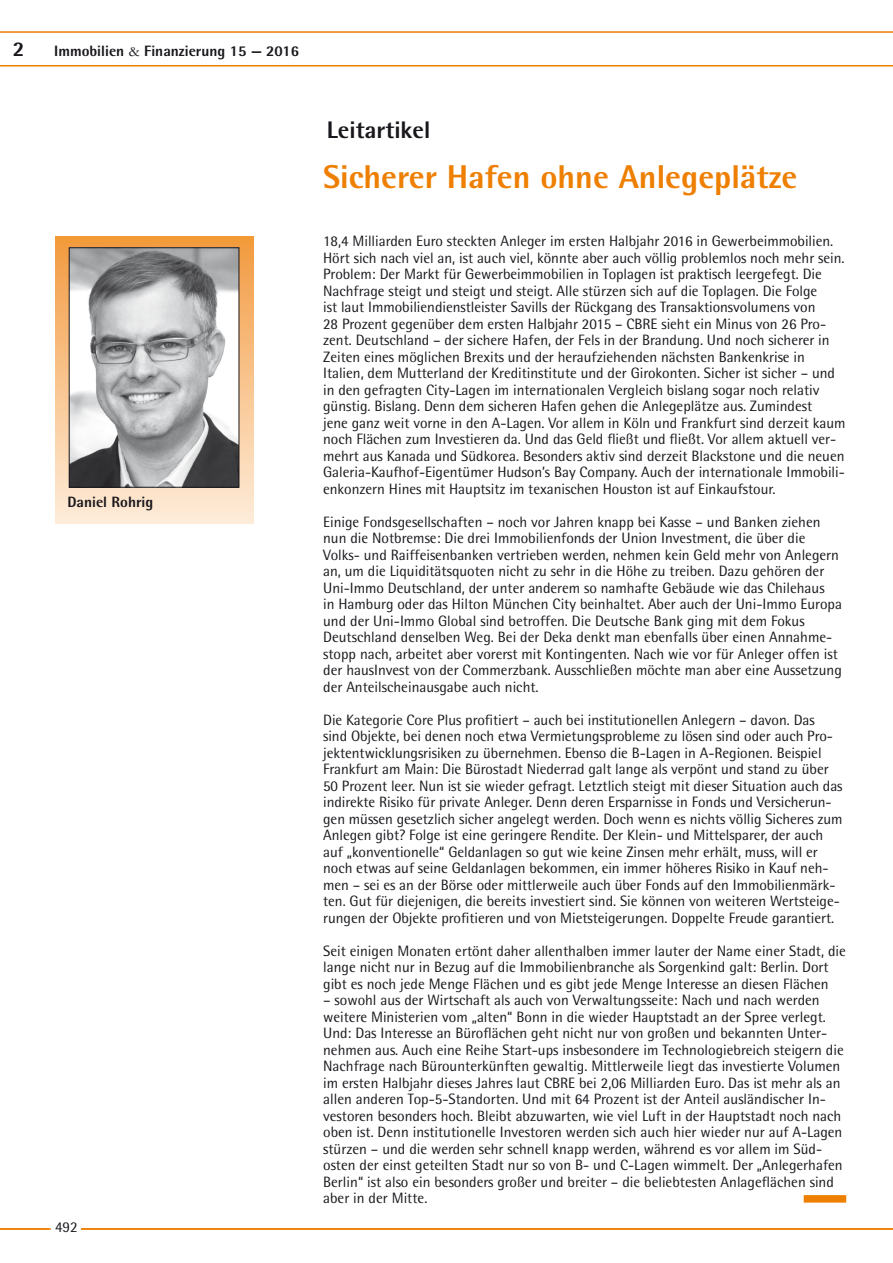
<style>
.page{position:relative;width:893px;height:1263px;background:#fff}
.page>*{position:absolute;margin:0;border:0;box-sizing:border-box;transform-origin:0 0}
.t1{font:800 33px "Rotis Semi Sans";color:#ee7f00}
.t2{font:800 24px "Rotis Semi Sans";color:#1a171c}
.t3{font:800 21px "Rotis Semi Sans";color:#1a171c}
.t4{font:15px/16.5px "Rotis Semi Sans";color:#1a171c}
.t5{font:800 15px "Rotis Semi Sans";color:#1a171c}
.s1{font-family:"Garamond";font-weight:400}
</style>
<div class="page">
<svg style="left:0;top:31px;width:893px;height:36px"></svg>
<hr style="left:0;top:1228px;width:893px;height:2px;background:#ee7f00">
<svg style="left:55px;top:236px;width:198px;height:287px;background:#f6c99a"></svg>
<img style="left:71px;top:249px;width:166px;height:237px">
<div style="left:69px;top:247px;width:170px;height:241px;border:1px solid #1a171c"></div>
<div style="left:804px;top:1195px;width:42px;height:7px;background:#ee7f00"></div>
<div style="left:51px;top:1213px;width:30px;height:32px;background:#fff"></div>
<h3 class="t3" style="left:13px;top:35px;width:13px">2</h3>
<p class="t5" style="left:54px;top:41px;width:246px">Immobilien <span class="s1">&amp;</span> Finanzierung 15 — 2016</p>
<p class="t5" style="left:67px;top:492px;width:87px">Daniel Rohrig</p>
<p class="t4" style="left:55px;top:1219px;width:24px">492</p>
<h2 class="t2" style="left:327px;top:115px;width:105px">Leitartikel</h2>
<h1 class="t1" style="left:323px;top:156px;width:476px">Sicherer Hafen ohne Anlegeplätze</h1>
<p class="t4" style="left:323px;top:233px;width:524px">18,4 Milliarden Euro steckten Anleger im ersten Halbjahr 2016 in Gewerbeimmobilien.<br>Hört sich nach viel an, ist auch viel, könnte aber auch völlig problemlos noch mehr sein.<br>Problem: Der Markt für Gewerbeimmobilien in Toplagen ist praktisch leergefegt. Die Nachfrage steigt und steigt und steigt. Alle stürzen sich auf die Toplagen. Die Folge<br>ist laut Immobiliendienstleister Savills der Rückgang des Transaktionsvolumens von<br>28 Prozent gegenüber dem ersten Halbjahr 2015 – CBRE sieht ein Minus von 26 Pro&shy;zent. Deutschland – der sichere Hafen, der Fels in der Brandung. Und noch sicherer in Zeiten eines möglichen Brexits und der heraufziehenden nächsten Bankenkrise in Italien, dem Mutterland der Kreditinstitute und der Girokonten. Sicher ist sicher – und in den gefragten City-Lagen im internationalen Vergleich bislang sogar noch relativ günstig. Bislang. Denn dem sicheren Hafen gehen die Anlegeplätze aus. Zumindest<br>jene ganz weit vorne in den A-Lagen. Vor allem in Köln und Frankfurt sind derzeit kaum noch Flächen zum Investieren da. Und das Geld fließt und fließt. Vor allem aktuell ver&shy;mehrt aus Kanada und Südkorea. Besonders aktiv sind derzeit Blackstone und die neuen Galeria-Kaufhof-Eigentümer Hudson’s Bay Company. Auch der internationale Immobili&shy;enkonzern Hines mit Hauptsitz im texanischen Houston ist auf Einkaufstour.</p>
<p class="t4" style="left:323px;top:513px;width:520px">Einige Fondsgesellschaften – noch vor Jahren knapp bei Kasse – und Banken ziehen nun die Notbremse: Die drei Immobilienfonds der Union Investment, die über die Volks- und Raiffeisenbanken vertrieben werden, nehmen kein Geld mehr von Anlegern an, um die Liquiditätsquoten nicht zu sehr in die Höhe zu treiben. Dazu gehören der Uni-Immo Deutschland, der unter anderem so namhafte Gebäude wie das Chilehaus<br>in Hamburg oder das Hilton München City beinhaltet. Aber auch der Uni-Immo Europa und der Uni-Immo Global sind betroffen. Die Deutsche Bank ging mit dem Fokus Deutschland denselben Weg. Bei der Deka denkt man ebenfalls über einen Annahme&shy;stopp nach, arbeitet aber vorerst mit Kontingenten. Nach wie vor für Anleger offen ist der hausInvest von der Commerzbank. Ausschließen möchte man aber eine Aussetzung der Anteilscheinausgabe auch nicht.</p>
<p class="t4" style="left:323px;top:711px;width:521px">Die Kategorie Core Plus profitiert – auch bei institutionellen Anlegern – davon. Das<br>sind Objekte, bei denen noch etwa Vermietungsprobleme zu lösen sind oder auch Pro&shy;jektentwicklungsrisiken zu übernehmen. Ebenso die B-Lagen in A-Regionen. Beispiel Frankfurt am Main: Die Bürostadt Niederrad galt lange als verpönt und stand zu über 50 Prozent leer. Nun ist sie wieder gefragt. Letztlich steigt mit dieser Situation auch das indirekte Risiko für private Anleger. Denn deren Ersparnisse in Fonds und Versicherun&shy;gen müssen gesetzlich sicher angelegt werden. Doch wenn es nichts völlig Sicheres zum Anlegen gibt? Folge ist eine geringere Rendite. Der Klein- und Mittelsparer, der auch auf „konventionelle“ Geldanlagen so gut wie keine Zinsen mehr erhält, muss, will er noch etwas auf seine Geldanlagen bekommen, ein immer höheres Risiko in Kauf neh&shy;men – sei es an der Börse oder mittlerweile auch über Fonds auf den Immobilienmärk&shy;ten. Gut für diejenigen, die bereits investiert sind. Sie können von weiteren Wertsteige&shy;rungen der Objekte profitieren und von Mietsteigerungen. Doppelte Freude garantiert.</p>
<p class="t4" style="left:323px;top:942px;width:524px">Seit einigen Monaten ertönt daher allenthalben immer lauter der Name einer Stadt, die lange nicht nur in Bezug auf die Immobilienbranche als Sorgenkind galt: Berlin. Dort gibt es noch jede Menge Flächen und es gibt jede Menge Interesse an diesen Flächen</p>
<p class="t4" style="left:323px;top:992px;width:522px">– sowohl aus der Wirtschaft als auch von Verwaltungsseite: Nach und nach werden weitere Ministerien vom „alten“ Bonn in die wieder Hauptstadt an der Spree verlegt.<br>Und: Das Interesse an Büroflächen geht nicht nur von großen und bekannten Unter&shy;nehmen aus. Auch eine Reihe Start-ups insbesondere im Technologiebreich steigern die Nachfrage nach Bürounterkünften gewaltig. Mittlerweile liegt das investierte Volumen im ersten Halbjahr dieses Jahres laut CBRE bei 2,06 Milliarden Euro. Das ist mehr als an allen anderen Top-5-Standorten. Und mit 64 Prozent ist der Anteil ausländischer In&shy;vestoren besonders hoch. Bleibt abzuwarten, wie viel Luft in der Hauptstadt noch nach oben ist. Denn institutionelle Investoren werden sich auch hier wieder nur auf A-Lagen stürzen – und die werden sehr schnell knapp werden, während es vor allem im Süd&shy;osten der einst geteilten Stadt nur so von B- und C-Lagen wimmelt. Der „Anlegerhafen Berlin“ ist also ein besonders großer und breiter – die beliebtesten Anlageflächen sind aber in der Mitte.</p>
</div>
